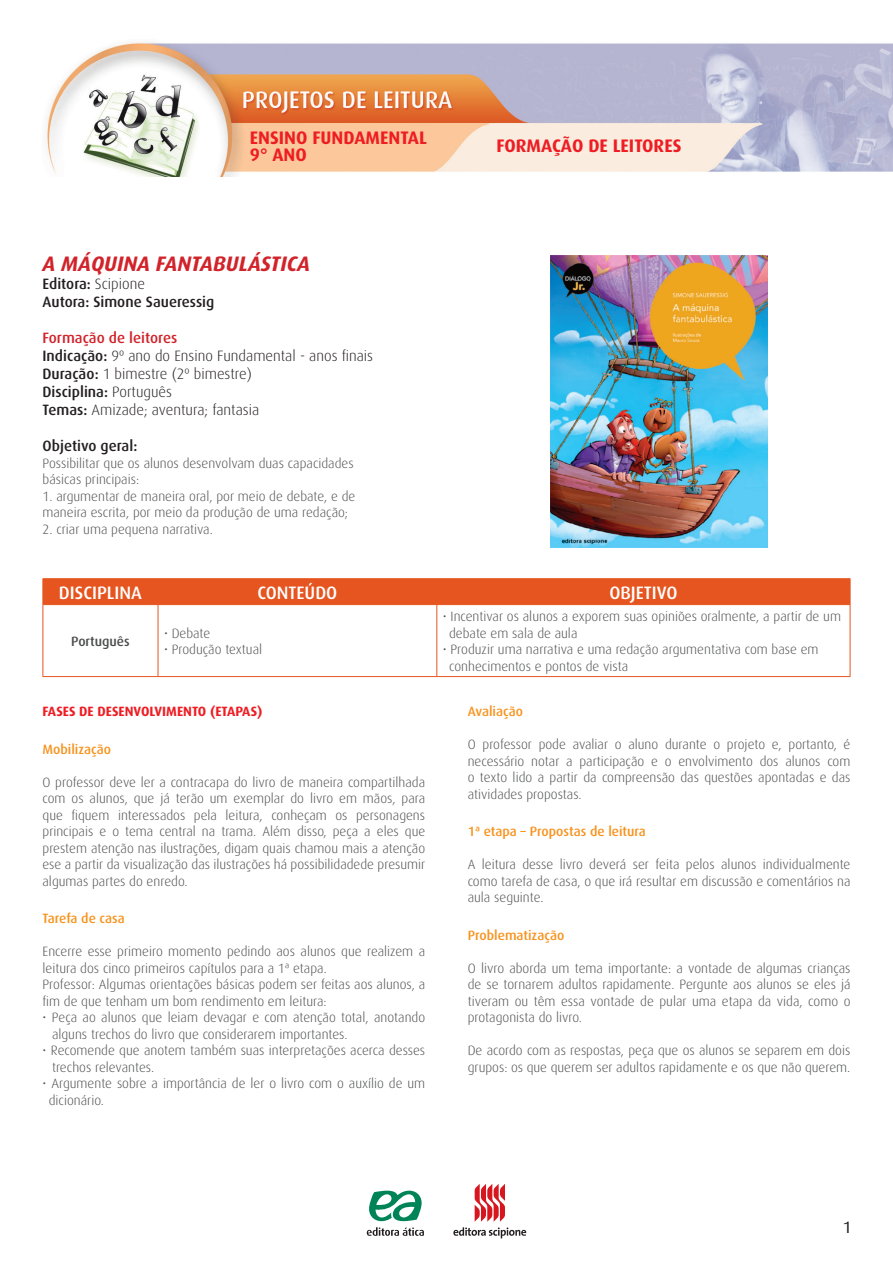
<style>
.page{position:relative;width:893px;height:1263px;background:#fff}
.page>*{position:absolute;margin:0;border:0;box-sizing:border-box;transform-origin:0 0}
.t1{font:italic 700 21px "Dax";color:#d1232a}
.t2{font:700 18.15px/16.8px "Dax";color:#ee1d23}
.t3{font:500 18px "Dax";color:#fff}
.t4{font:16.5px "Dax";color:#231f20}
.t5{font:300 15px "Dax";color:#231f20}
.t6{font:500 15px "Dax";color:#231f20}
.t7{font:500 15px "Dax";color:#d1232a}
.t8{font:300 13.5px/16.5px "Dax";color:#4b4c4d}
.t9{font:500 13.5px "Dax";color:#f7931d}
.t10{font:700 13.5px "Dax";color:#ee1d23}
.t11{font:500 13.5px "Dax";color:#4b4c4d}
.s1{font-weight:300}
.s2{font-weight:500}
.s3{color:#fff}
</style>
<div class="page">
<img style="left:46px;top:42px;width:847px;height:134px">
<svg style="left:369px;top:1191px;width:53px;height:30px"></svg>
<svg style="left:367px;top:1227px;width:57px;height:9px"></svg>
<svg style="left:453px;top:1184px;width:73px;height:54px"></svg>
<img style="left:551px;top:255px;width:216px;height:292px">
<hr style="left:43px;top:578px;width:115px;height:1px;background:#e6551f">
<hr style="left:158px;top:578px;width:279px;height:1px;background:#e6551f">
<hr style="left:437px;top:578px;width:413px;height:1px;background:#e6551f">
<div style="left:43px;top:579px;width:808px;height:26px;background:#e6551f"></div>
<hr style="left:43px;top:604px;width:115px;height:1px;background:#e6551f">
<hr style="left:43px;top:605px;width:1px;height:71px;background:#e6551f">
<hr style="left:158px;top:604px;width:279px;height:1px;background:#e6551f">
<hr style="left:158px;top:605px;width:1px;height:71px;background:#e6551f">
<hr style="left:437px;top:604px;width:413px;height:1px;background:#e6551f">
<hr style="left:436px;top:605px;width:1px;height:71px;background:#e6551f">
<hr style="left:850px;top:605px;width:1px;height:71px;background:#e6551f">
<hr style="left:43px;top:676px;width:115px;height:1px;background:#e6551f">
<hr style="left:158px;top:676px;width:279px;height:1px;background:#e6551f">
<hr style="left:437px;top:676px;width:413px;height:1px;background:#e6551f">
<h2 class="t2" style="left:250px;top:130px;width:179px">ENSINO FUNDAMENTAL<br>9° ANO</h2>
<h2 class="t2" style="left:496px;top:138px;width:187px">FORMAÇÃO DE LEITORES</h2>
<p class="t1" style="left:43px;top:252px;width:269px">A MÁQUINA FANTABULÁSTICA</p>
<p class="t6" style="left:43px;top:276px;width:104px">Editora: <span class="s1">Scipione</span></p>
<p class="t6" style="left:43px;top:294px;width:173px">Autora: Simone Saueressig</p>
<p class="t7" style="left:43px;top:330px;width:136px">Formação de leitores</p>
<p class="t5" style="left:43px;top:348px;width:332px"><span class="s2">Indicação:</span> 9º ano do Ensino Fundamental - anos finais</p>
<p class="t5" style="left:43px;top:366px;width:211px"><span class="s2">Duração:</span> 1 bimestre (2º bimestre)</p>
<p class="t6" style="left:43px;top:384px;width:131px">Disciplina: <span class="s1">Português</span></p>
<p class="t5" style="left:43px;top:402px;width:218px"><span class="s2">Temas:</span> Amizade; aventura; fantasia</p>
<p class="t6" style="left:43px;top:438px;width:96px">Objetivo geral:</p>
<p class="t8" style="left:43px;top:455px;width:313px">Possibilitar que os alunos desenvolvam duas capacidades</p>
<p class="t8" style="left:43px;top:471px;width:98px">básicas principais:</p>
<p class="t8" style="left:43px;top:488px;width:314px">1. argumentar de maneira oral, por meio de debate, e de</p>
<p class="t8" style="left:43px;top:504px;width:307px">maneira escrita, por meio da produção de uma redação;</p>
<p class="t8" style="left:43px;top:521px;width:172px">2. criar uma pequena narrativa.</p>
<p class="t3" style="left:59px;top:582px;width:84px">DISCIPLINA</p>
<p class="t3" style="left:258px;top:582px;width:81px">CONTEÚDO</p>
<p class="t3" style="left:609px;top:582px;width:70px">OBJETIVO</p>
<p class="t11" style="left:71px;top:633px;width:60px">Português</p>
<p class="t8" style="left:443px;top:608px;width:400px">• Incentivar os alunos a exporem suas opiniões oralmente, a partir de um <span class="s3">..</span>debate em sala de aula</p>
<p class="t8" style="left:443px;top:641px;width:377px">• Produzir uma narrativa e uma redação argumentativa com base em <span class="s3">..</span>conhecimentos e pontos de vista</p>
<p class="t8" style="left:164px;top:625px;width:48px">• Debate</p>
<p class="t8" style="left:164px;top:641px;width:100px">• Produção textual</p>
<p class="t10" style="left:43px;top:704px;width:222px">FASES DE DESENVOLVIMENTO (ETAPAS)</p>
<p class="t9" style="left:43px;top:742px;width:70px">Mobilização</p>
<p class="t8" style="left:43px;top:774px;width:384px;text-align:justify">O professor deve ler a contracapa do livro de maneira compartilhada com os alunos, que já terão um exemplar do livro em mãos, para que fiquem interessados pela leitura, conheçam os personagens principais e o tema central na trama. Além disso, peça a eles que prestem atenção nas ilustrações, digam quais chamou mais a atenção ese a partir da visualização das ilustrações há possibilidadede presumir algumas partes do enredo.</p>
<p class="t9" style="left:43px;top:911px;width:84px">Tarefa de casa</p>
<p class="t8" style="left:43px;top:944px;width:384px">Encerre esse primeiro momento pedindo aos alunos que realizem a leitura dos cinco primeiros capítulos para a 1ª etapa.</p>
<p class="t8" style="left:43px;top:977px;width:384px">Professor: Algumas orientações básicas podem ser feitas aos alunos, a fim de que tenham um bom rendimento em leitura:</p>
<p class="t8" style="left:43px;top:1010px;width:384px">• Peça ao alunos que leiam devagar e com atenção total, anotando <span class="s3">...</span>alguns trechos do livro que considerarem importantes.</p>
<p class="t8" style="left:43px;top:1043px;width:384px">• Recomende que anotem também suas interpretações acerca desses <span class="s3">...</span>trechos relevantes.</p>
<p class="t8" style="left:43px;top:1076px;width:384px">• Argumente sobre a importância de ler o livro com o auxílio de um <span class="s3">..</span>dicionário.</p>
<p class="t9" style="left:468px;top:704px;width:57px">Avaliação</p>
<p class="t8" style="left:468px;top:736px;width:384px;text-align:justify">O professor pode avaliar o aluno durante o projeto e, portanto, é necessário notar a participação e o envolvimento dos alunos com o texto lido a partir da compreensão das questões apontadas e das atividades propostas.</p>
<p class="t9" style="left:468px;top:824px;width:180px">1ª etapa – Propostas de leitura</p>
<p class="t8" style="left:468px;top:856px;width:384px">A leitura desse livro deverá ser feita pelos alunos individualmente</p>
<p class="t8" style="left:468px;top:873px;width:384px">como tarefa de casa, o que irá resultar em discussão e comentários na aula seguinte.</p>
<p class="t9" style="left:468px;top:927px;width:98px">Problematização</p>
<p class="t8" style="left:468px;top:960px;width:384px;text-align:justify">O livro aborda um tema importante: a vontade de algumas crianças de se tornarem adultos rapidamente. Pergunte aos alunos se eles já tiveram ou têm essa vontade de pular uma etapa da vida, como o protagonista do livro.</p>
<p class="t8" style="left:468px;top:1042px;width:384px">De acordo com as respostas, peça que os alunos se separem em dois grupos: os que querem ser adultos rapidamente e os que não querem.</p>
<p class="t4" style="left:843px;top:1218px;width:10px">1</p>
</div>
